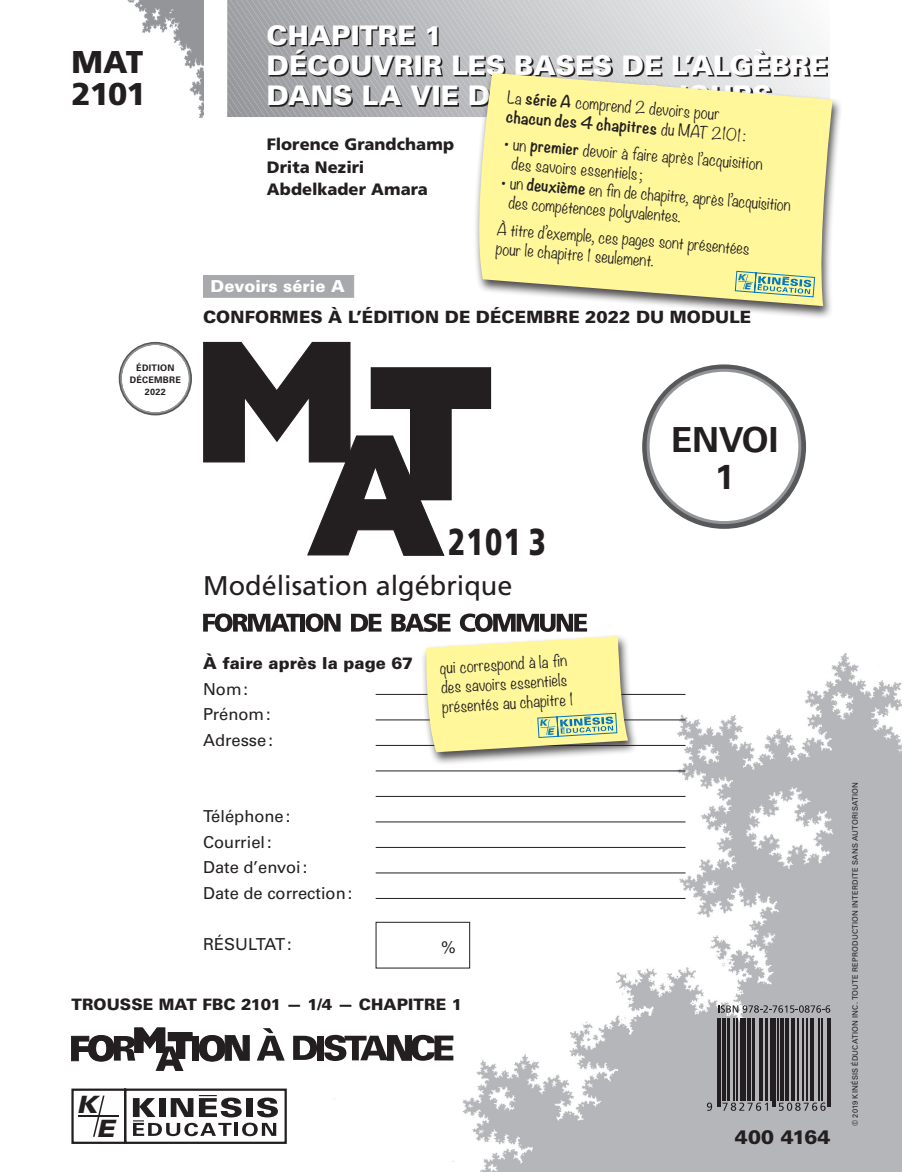
<style>
.page{position:relative;width:902px;height:1172px;background:#fff}
.page>*{position:absolute;margin:0;border:0;box-sizing:border-box;transform-origin:0 0}
.t1{font:900 37.5px "Frutiger LT Std";color:#231f20;scale:.75 1}
.t2{font:700 34.5px/37.5px "Univers LT Std";color:#231f20;text-align:center}
.t3{font:900 31.5px/31.5px "Frutiger LT Std";letter-spacing:-.03em;color:#231f20}
.t4{font:900 27px/30px "Univers LT Std";color:#fff}
.t5{font:27px "Frutiger LT Std";color:#231f20}
.t6{font:italic 900 expanded 23.85px/23.9px "Univers LT Std";color:#231f20}
.t7{font:900 19.5px "Univers LT Std";letter-spacing:.015em;color:#231f20}
.t8{font:900 16.95px "Univers LT Std";letter-spacing:.005em;color:#231f20}
.t9{font:16.5px/25.5px "Univers LT Std";color:#231f20}
.t10{font:900 16.5px/22.5px "Frutiger LT Std";letter-spacing:.005em;color:#231f20}
.t11{font:900 16.5px "Univers LT Std";letter-spacing:.005em;color:#231f20}
.t12{font:900 16.5px "Univers LT Std";color:#fff}
.t13{font:900 15.75px "Univers LT Std";letter-spacing:.005em;color:#231f20}
.t14{font:300 15px/20.2px "Noteworthy";color:#231f20}
.t15{font:700 9px/12px "Univers LT Std";letter-spacing:.03em;color:#231f20;text-align:center}
.t16{font:7.5px "Univers LT Std";letter-spacing:.03em;color:#231f20}
.s1{font-weight:700}
</style>
<div class="page">
<img style="left:118px;top:117px;width:784px;height:1055px">
<img style="left:127px;top:0;width:77px;height:117px">
<svg style="left:227px;top:0;width:602px;height:117px;background:#c1c2c5"></svg>
<svg style="left:269px;top:27px;width:559px;height:80px;background:#9d9d9f"></svg>
<div style="left:192px;top:1035px;width:7px;height:25px;background:#231f20"></div>
<svg style="left:257px;top:1028px;width:28px;height:32px"></svg>
<svg style="left:293px;top:1036px;width:24px;height:24px"></svg>
<div style="left:177px;top:1034px;width:8px;height:24px;border:1px solid #231f20"></div>
<div style="left:168px;top:1032px;width:24px;height:9px;background:#231f20"></div>
<div style="left:317px;top:1035px;width:7px;height:25px;background:#231f20"></div>
<svg style="left:324px;top:1035px;width:129px;height:26px"></svg>
<svg style="left:71px;top:1028px;width:113px;height:43px"></svg>
<svg style="left:199px;top:1035px;width:51px;height:26px"></svg>
<svg style="left:71px;top:1088px;width:216px;height:56px"></svg>
<div style="left:203px;top:275px;width:151px;height:23px;background:#a8a9ad;border:1px solid #a8a9ad"></div>
<hr style="left:376px;top:694px;width:309px;height:1px;background:#231f20">
<hr style="left:376px;top:719px;width:309px;height:1px;background:#231f20">
<hr style="left:376px;top:745px;width:309px;height:1px;background:#231f20">
<hr style="left:376px;top:770px;width:309px;height:1px;background:#231f20">
<hr style="left:376px;top:796px;width:309px;height:1px;background:#231f20">
<hr style="left:376px;top:821px;width:309px;height:1px;background:#231f20">
<hr style="left:376px;top:847px;width:309px;height:1px;background:#231f20">
<hr style="left:376px;top:872px;width:309px;height:1px;background:#231f20">
<hr style="left:376px;top:898px;width:309px;height:1px;background:#231f20">
<div style="left:376px;top:922px;width:94px;height:46px;background:#fff"></div>
<div style="left:376px;top:922px;width:94px;height:46px;border:1px solid #231f20"></div>
<svg style="left:718px;top:1005px;width:112px;height:8px"></svg>
<svg style="left:707px;top:1102px;width:5px;height:9px"></svg>
<hr style="left:717px;top:1018px;width:1px;height:89px;background:#231f20">
<hr style="left:720px;top:1018px;width:1px;height:89px;background:#231f20">
<hr style="left:722px;top:1018px;width:4px;height:83px;background:#231f20">
<hr style="left:727px;top:1018px;width:2px;height:83px;background:#231f20">
<hr style="left:733px;top:1018px;width:1px;height:83px;background:#231f20">
<hr style="left:736px;top:1018px;width:2px;height:83px;background:#231f20">
<hr style="left:740px;top:1018px;width:2px;height:83px;background:#231f20">
<hr style="left:743px;top:1018px;width:3px;height:83px;background:#231f20">
<hr style="left:747px;top:1018px;width:4px;height:83px;background:#231f20">
<hr style="left:752px;top:1018px;width:2px;height:83px;background:#231f20">
<hr style="left:759px;top:1018px;width:1px;height:83px;background:#231f20">
<hr style="left:761px;top:1018px;width:2px;height:83px;background:#231f20">
<svg style="left:722px;top:1102px;width:46px;height:9px"></svg>
<hr style="left:765px;top:1018px;width:2px;height:83px;background:#231f20">
<hr style="left:770px;top:1018px;width:1px;height:83px;background:#231f20">
<hr style="left:772px;top:1018px;width:1px;height:89px;background:#231f20">
<hr style="left:774px;top:1018px;width:2px;height:89px;background:#231f20">
<hr style="left:777px;top:1018px;width:1px;height:83px;background:#231f20">
<hr style="left:780px;top:1018px;width:4px;height:83px;background:#231f20">
<hr style="left:785px;top:1018px;width:4px;height:83px;background:#231f20">
<hr style="left:791px;top:1018px;width:1px;height:83px;background:#231f20">
<hr style="left:794px;top:1018px;width:1px;height:83px;background:#231f20">
<hr style="left:797px;top:1018px;width:1px;height:83px;background:#231f20">
<hr style="left:802px;top:1018px;width:1px;height:83px;background:#231f20">
<hr style="left:807px;top:1018px;width:1px;height:83px;background:#231f20">
<hr style="left:810px;top:1018px;width:1px;height:83px;background:#231f20">
<hr style="left:813px;top:1018px;width:1px;height:83px;background:#231f20">
<svg style="left:779px;top:1102px;width:46px;height:9px"></svg>
<hr style="left:819px;top:1018px;width:1px;height:83px;background:#231f20">
<hr style="left:821px;top:1018px;width:1px;height:83px;background:#231f20">
<hr style="left:827px;top:1018px;width:1px;height:89px;background:#231f20">
<hr style="left:829px;top:1018px;width:2px;height:89px;background:#231f20">
<div style="left:642px;top:364px;width:164px;height:165px;border:6px solid #57585a;border-radius:50%"></div>
<div style="left:646px;top:369px;width:155px;height:155px;border:3px solid #939598;border-radius:50%"></div>
<svg style="left:203px;top:613px;width:97px;height:19px"></svg>
<div style="left:300px;top:614px;width:5px;height:17px;background:#231f20"></div>
<svg style="left:306px;top:613px;width:34px;height:19px"></svg>
<svg style="left:351px;top:614px;width:30px;height:17px"></svg>
<svg style="left:203px;top:342px;width:242px;height:214px"></svg>
<div style="left:371px;top:368px;width:119px;height:40px;background:#231f20"></div>
<div style="left:371px;top:367px;width:120px;height:42px;border:1px solid #231f20"></div>
<div style="left:411px;top:408px;width:40px;height:92px;background:#231f20"></div>
<div style="left:410px;top:408px;width:42px;height:92px;border:1px solid #231f20"></div>
<div style="left:119px;top:342px;width:73px;height:73px;border:3px solid #57585a;border-radius:50%"></div>
<div style="left:120px;top:343px;width:70px;height:71px;border:2px solid #939598;border-radius:50%"></div>
<div style="left:473px;top:70px;width:370px;height:249px;background:#231f20;opacity:.8"></div>
<svg style="left:471px;top:73px;width:361px;height:233px;background:#f4eea0"></svg>
<div style="left:420px;top:633px;width:218px;height:132px;background:#231f20;opacity:.8"></div>
<svg style="left:505px;top:142px;width:3px;height:4px"></svg>
<svg style="left:502px;top:181px;width:3px;height:4px"></svg>
<svg style="left:734px;top:270px;width:81px;height:28px;background:#bed6a3"></svg>
<svg style="left:391px;top:613px;width:237px;height:139px"></svg>
<h3 class="t3" style="left:72px;top:46px;width:76px">MAT<br>2101</h3>
<p class="t15" style="left:130px;top:362px;width:53px">ÉDITION<br>DÉCEMBRE<br>2022</p>
<h3 class="t4" style="left:267px;top:20px;width:562px">CHAPITRE 1<br>DÉCOUVRIR LES BASES DE L’ALGÈBRE<br>DANS LA VIE DE TOUS LES JOURS</h3>
<p class="t14" style="left:509px;top:85px;width:242px;rotate:5deg">La <span class="s1">série A</span> comprend 2 devoirs pour <span class="s1">chacun des 4 chapitres</span> du MAT 2101 :</p>
<p class="t14" style="left:514px;top:132px;width:252px;rotate:5deg">un <span class="s1">premier</span> devoir à faire après l’acquisition des savoirs essentiels ;</p>
<p class="t10" style="left:267px;top:133px;width:189px">Florence Grandchamp<br>Drita Neziri<br>Abdelkader Amara</p>
<p class="t14" style="left:511px;top:171px;width:283px;rotate:5deg">un <span class="s1">deuxième</span> en fi n de chapitre, après l’acquisition des compétences polyvalentes.</p>
<p class="t14" style="left:498px;top:217px;width:254px;rotate:5deg">À titre d’exemple, ces pages sont présentées pour le chapitre 1 seulement.</p>
<p class="t12" style="left:211px;top:276px;width:136px">Devoirs série A</p>
<p class="t8" style="left:203px;top:307px;width:549px">CONFORMES À L’ÉDITION DE DÉCEMBRE 2022 DU MODULE</p>
<h1 class="t1" style="left:448px;top:519px;width:132px">2101 3</h1>
<h3 class="t5" style="left:203px;top:570px;width:311px">Modélisation algébrique</h3>
<h2 class="t2" style="left:671px;top:421px;width:109px">ENVOI<br>1</h2>
<p class="t11" style="left:203px;top:653px;width:212px">À faire après la page 67</p>
<p class="t9" style="left:203px;top:676px;width:71px">Nom:<br>Prénom:<br>Adresse:</p>
<p class="t14" style="left:439px;top:658px;width:132px;line-height:19.5px;rotate:-4deg">qui correspond à la fi n des savoirs essentiels présentés au chapitre 1</p>
<p class="t9" style="left:203px;top:804px;width:151px">Téléphone:<br>Courriel:<br>Date d’envoi:<br>Date de correction:</p>
<p class="t9" style="left:203px;top:931px;width:90px">RÉSULTAT:</p>
<p class="t9" style="left:441px;top:935px;width:16px">%</p>
<p class="t13" style="left:71px;top:994px;width:392px">TROUSSE MAT FBC 2101 — 1/4 — CHAPITRE 1</p>
<h3 class="t6" style="left:96px;top:1093px;width:21px;text-indent:-20px">K<br>E</h3>
<h3 class="t7" style="left:735px;top:1125px;width:97px">400 4164</h3>
<p class="t16" style="left:851px;top:1126px;width:345px;rotate:-90deg">© 2019 KINÉSIS ÉDUCATION INC. TOUTE REPRODUCTION INTERDITE SANS AUTORISATION</p>
</div>
